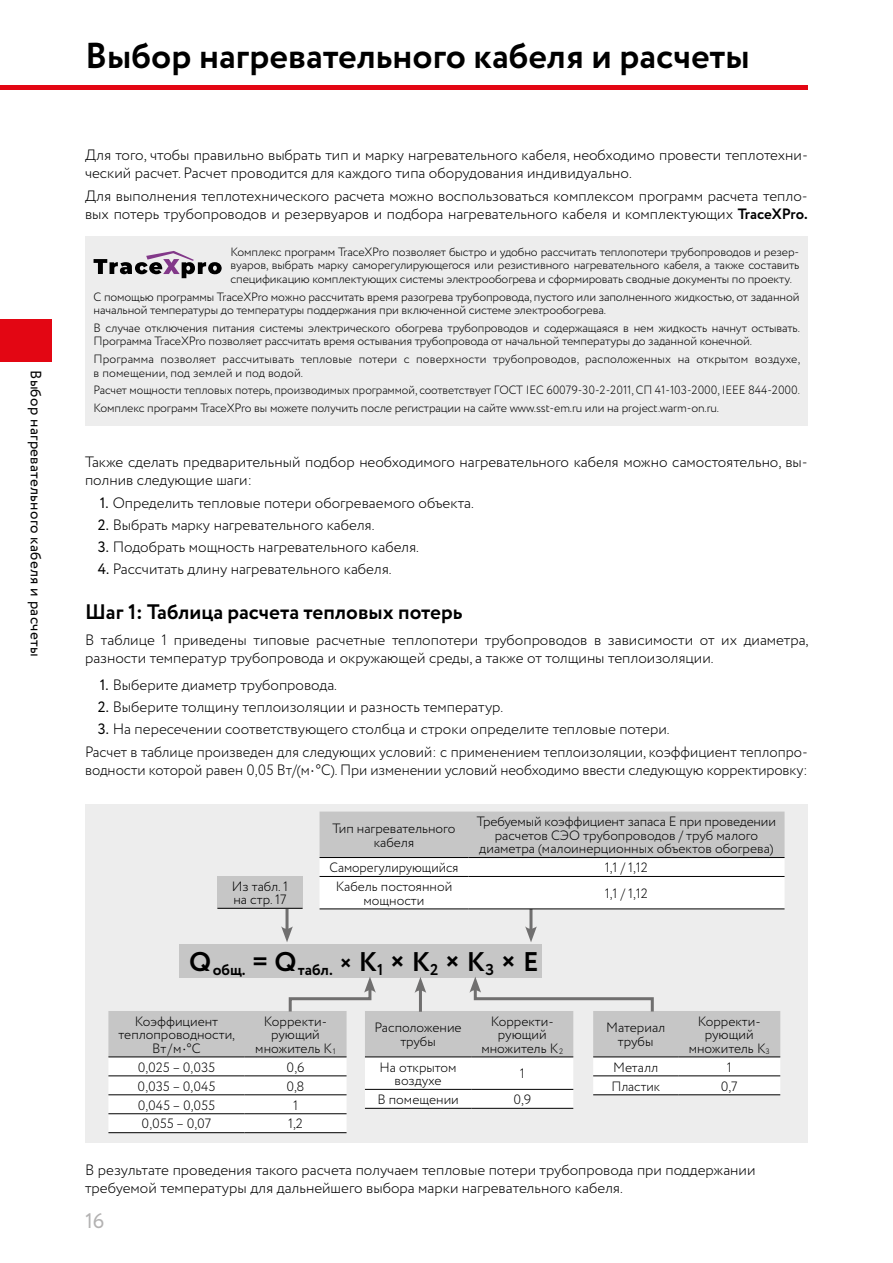
<style>
.page{position:relative;width:893px;height:1263px;background:#fff}
.page>*{position:absolute;margin:0;border:0;box-sizing:border-box;transform-origin:0 0}
.t1{font:700 36px "Circe";color:#000}
.t2{font:700 21px "Circe";color:#000}
.t3{font:21px "Circe";color:#b3b2b2}
.t4{font:700 15.75px "Circe";color:#000}
.t5{font:300 15px/18px "Circe";color:#000}
.t6{font:15px "Circe";letter-spacing:.02em;color:#000}
.t7{font:300 13.5px/13.5px "Circe";color:#000;text-align:center}
.t8{font:300 12px/13.5px "Circe";letter-spacing:-.01em;color:#000}
.t9{font:300 12px/13.5px "Circe";letter-spacing:.01em;color:#000}
.s1{font-weight:700}
.s2{font-weight:400}
</style>
<div class="page">
<hr style="left:0;top:85px;width:808px;height:4px;background:#e30613">
<div style="left:85px;top:236px;width:723px;height:189px;background:#ededed"></div>
<div style="left:0;top:319px;width:51px;height:42px;background:#e30613"></div>
<div style="left:85px;top:804px;width:723px;height:338px;background:#ededed"></div>
<div style="left:179px;top:944px;width:362px;height:33px;background:#c6c6c6"></div>
<hr style="left:286px;top:901px;width:3px;height:31px;background:#706f6f">
<svg style="left:281px;top:926px;width:12px;height:16px"></svg>
<hr style="left:529px;top:901px;width:3px;height:31px;background:#706f6f">
<svg style="left:525px;top:926px;width:12px;height:16px"></svg>
<svg style="left:108px;top:977px;width:672px;height:156px"></svg>
<div style="left:217px;top:876px;width:86px;height:32px;background:#c6c6c6"></div>
<hr style="left:217px;top:908px;width:86px;height:1px;background:#000">
<svg style="left:320px;top:811px;width:464px;height:98px;background:#e2e2e2"></svg>
<hr style="left:320px;top:857px;width:148px;height:1px;background:#000">
<hr style="left:468px;top:857px;width:316px;height:1px;background:#000">
<hr style="left:320px;top:876px;width:148px;height:1px;background:#000">
<hr style="left:468px;top:876px;width:316px;height:1px;background:#000">
<hr style="left:320px;top:909px;width:148px;height:1px;background:#000">
<hr style="left:468px;top:909px;width:316px;height:1px;background:#000">
<svg style="left:94px;top:251px;width:128px;height:27px"></svg>
<p class="t6" style="left:46px;top:370px;width:288px;rotate:90deg">Выбор нагревательного кабеля и расчеты</p>
<h1 class="t1" style="left:85px;top:32px;width:666px">Выбор нагревательного кабеля и расчеты</h1>
<p class="t5" style="left:85px;top:147px;width:724px">Для того, чтобы правильно выбрать тип и марку нагревательного кабеля, необходимо провести теплотехни&shy;ческий расчет. Расчет проводится для каждого типа оборудования индивидуально.</p>
<p class="t5" style="left:85px;top:187px;width:724px">Для выполнения теплотехнического расчета можно воспользоваться комплексом программ расчета тепло&shy;вых потерь трубопроводов и резервуаров и подбора нагревательного кабеля и комплектующих <span class="s1">TraceXPro.</span></p>
<p class="t8" style="left:230px;top:245px;width:570px;text-align:justify">Комплекс программ TraceXPro позволяет быстро и удобно рассчитать теплопотери трубопроводов и резер&shy;вуаров, выбрать марку саморегулирующегося или резистивного нагревательного кабеля, а также составить спецификацию комплектующих системы электрообогрева и сформировать сводные документы по проекту.</p>
<p class="t8" style="left:94px;top:290px;width:707px">С помощью программы TraceXPro можно рассчитать время разогрева трубопровода, пустого или заполненного жидкостью, от заданной начальной температуры до температуры поддержания при включенной системе электрообогрева.</p>
<p class="t8" style="left:94px;top:321px;width:708px">В случае отключения питания системы электрического обогрева трубопроводов и содержащаяся в нем жидкость начнут остывать.<br>Программа TraceXPro позволяет рассчитать время остывания трубопровода от начальной температуры до заданной конечной.</p>
<p class="t9" style="left:94px;top:353px;width:708px">Программа позволяет рассчитывать тепловые потери с поверхности трубопроводов, расположенных на открытом воздухе, в помещении, под землей и под водой.</p>
<p class="t8" style="left:94px;top:382px;width:708px;line-height:17.7px">Расчет мощности тепловых потерь, производимых программой, соответствует ГОСТ IEC 60079-30-2-2011, СП 41-103-2000, IEEE 844-2000.<br>Комплекс программ TraceXPro вы можете получить после регистрации на сайте www.sst-em.ru или на project.warm-on.ru.</p>
<p class="t5" style="left:85px;top:454px;width:724px">Также сделать предварительный подбор необходимого нагревательного кабеля можно самостоятельно, вы&shy;полнив следующие шаги:</p>
<p class="t5" style="left:100px;top:494px;width:376px"><span class="s2">1.</span> Определить тепловые потери обогреваемого объекта.</p>
<p class="t5" style="left:98px;top:516px;width:278px"><span class="s2">2.</span> Выбрать марку нагревательного кабеля.</p>
<p class="t5" style="left:98px;top:538px;width:323px"><span class="s2">3.</span> Подобрать мощность нагревательного кабеля.</p>
<p class="t5" style="left:98px;top:561px;width:295px"><span class="s2">4.</span> Рассчитать длину нагревательного кабеля.</p>
<h2 class="t2" style="left:85px;top:598px;width:379px">Шаг 1: Таблица расчета тепловых потерь</h2>
<p class="t5" style="left:85px;top:632px;width:725px">В таблице 1 приведены типовые расчетные теплопотери трубопроводов в зависимости от их диаметра, разности температур трубопровода и окружающей среды, а также от толщины теплоизоляции.</p>
<p class="t5" style="left:100px;top:676px;width:239px"><span class="s2">1.</span> Выберите диаметр трубопровода.</p>
<p class="t5" style="left:98px;top:698px;width:407px"><span class="s2">2.</span> Выберите толщину теплоизоляции и разность температур.</p>
<p class="t5" style="left:85px;top:718px;width:724px;line-height:22.2px;text-indent:13px"><span class="s2">3.</span> На пересечении соответствующего столбца и строки определите тепловые потери.<br>Расчет в таблице произведен для следующих условий: с применением теплоизоляции, коэффициент теплопро-</p>
<p class="t5" style="left:85px;top:761px;width:724px">водности которой равен 0,05 Вт/(м•°С). При изменении условий необходимо ввести следующую корректировку:</p>
<p class="t7" style="left:232px;top:879px;width:58px;text-align:left">Из табл. 1 на стр. 17</p>
<p class="t7" style="left:332px;top:822px;width:125px">Тип нагревательного кабеля</p>
<p class="t7" style="left:477px;top:815px;width:301px">Требуемый коэффициент запаса Е при проведении расчетов СЭО трубопроводов / труб малого диаметра (малоинерционных объектов обогрева)</p>
<p class="t7" style="left:329px;top:861px;width:130px">Саморегулирующийся</p>
<p class="t7" style="left:605px;top:861px;width:45px">1,1 / 1,12</p>
<p class="t7" style="left:336px;top:880px;width:118px">Кабель постоянной мощности</p>
<p class="t7" style="left:605px;top:887px;width:45px">1,1 / 1,12</p>
<p class="t4" style="left:189px;top:959px;width:351px"><sup>Q</sup>общ. <sup>=</sup> <sup>Q</sup>табл. <sup>×</sup> <sup>К</sup>1 <sup>×</sup> <sup>К</sup>2 <sup>×</sup> <sup>К</sup>З <sup>×</sup> <sup>Е</sup></p>
<p class="t7" style="left:119px;top:1015px;width:118px">Коэффициент теплопроводности,<br>Вт/м•°С</p>
<p class="t7" style="left:255px;top:1015px;width:82px">Корректи&shy;рующий множитель К<sub>1</sub></p>
<p class="t7" style="left:138px;top:1060px;width:79px">0,025 – 0,035</p>
<p class="t7" style="left:287px;top:1060px;width:19px">0,6</p>
<p class="t7" style="left:138px;top:1079px;width:79px">0,035 – 0,045</p>
<p class="t7" style="left:286px;top:1079px;width:20px">0,8</p>
<p class="t7" style="left:138px;top:1098px;width:79px">0,045 – 0,055</p>
<p class="t7" style="left:293px;top:1098px;width:7px">1</p>
<p class="t7" style="left:142px;top:1117px;width:71px">0,055 – 0,07</p>
<p class="t7" style="left:288px;top:1117px;width:16px">1,2</p>
<p class="t7" style="left:374px;top:1021px;width:89px">Расположение трубы</p>
<p class="t7" style="left:481px;top:1015px;width:83px">Корректи&shy;рующий множитель К<sub>2</sub></p>
<p class="t7" style="left:379px;top:1060px;width:79px">На открытом воздухе</p>
<p class="t7" style="left:520px;top:1067px;width:7px">1</p>
<p class="t7" style="left:377px;top:1093px;width:83px">В помещении</p>
<p class="t7" style="left:513px;top:1093px;width:19px">0,9</p>
<p class="t7" style="left:606px;top:1021px;width:61px">Материал трубы</p>
<p class="t7" style="left:689px;top:1015px;width:83px">Корректи&shy;рующий множитель К<sub>3</sub></p>
<p class="t7" style="left:613px;top:1060px;width:47px">Металл</p>
<p class="t7" style="left:727px;top:1060px;width:7px">1</p>
<p class="t7" style="left:611px;top:1079px;width:50px">Пластик</p>
<p class="t7" style="left:721px;top:1079px;width:18px">0,7</p>
<p class="t5" style="left:85px;top:1161px;width:672px">В результате проведения такого расчета получаем тепловые потери трубопровода при поддержании требуемой температуры для дальнейшего выбора марки нагревательного кабеля.</p>
<h2 class="t3" style="left:85px;top:1207px;width:21px">16</h2>
</div>
